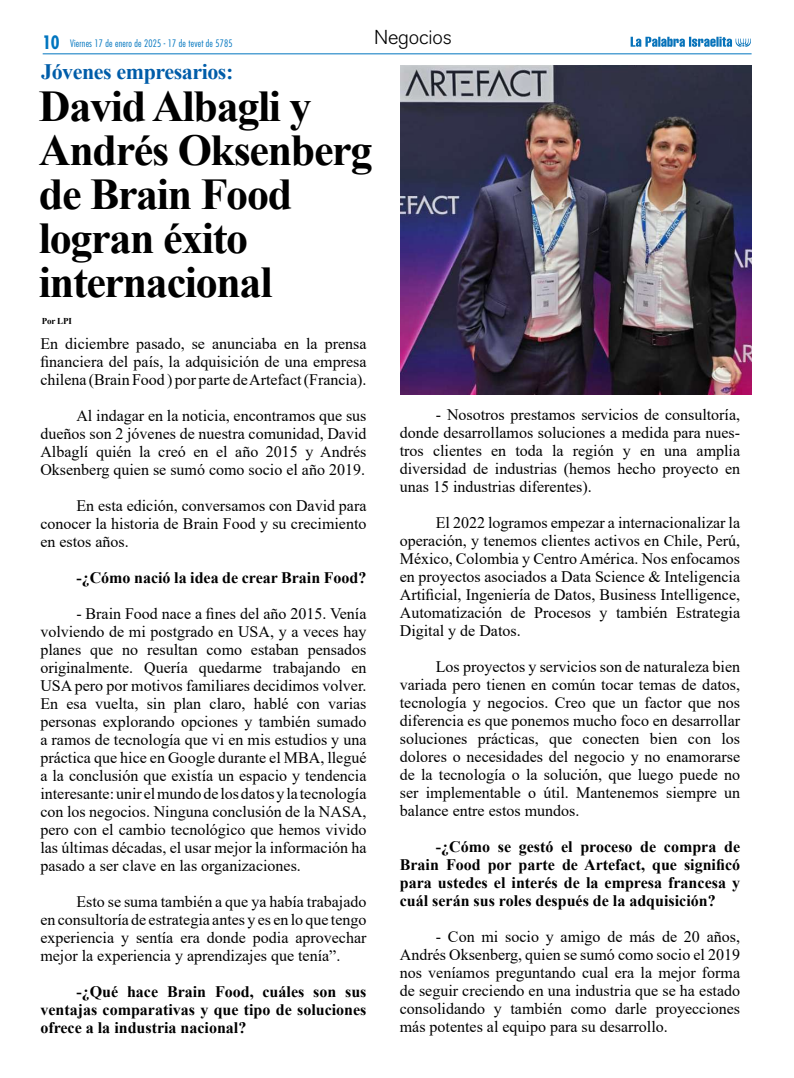
<style>
.page{position:relative;width:794px;height:1078px;background:#fff}
.page>*{position:absolute;margin:0;border:0;box-sizing:border-box;transform-origin:0 0}
.t1{font:700 44px/44px "Times New Roman";letter-spacing:-.03em;color:#000}
.t2{font:700 22px "Times New Roman";letter-spacing:-.02em;color:#005da9}
.t3{font:300 20px "Akzidenz Grotesk BQ";letter-spacing:-.01em;color:#000}
.t4{font:16px/18px "Times New Roman";color:#000;text-align:justify}
.t5{font:700 16px/18px "Times New Roman";color:#000;text-align:justify}
.t6{font:300 condensed 10px "Futura Std";letter-spacing:.02em;color:#0075bf}
.t7{font:700 9px "Times New Roman";letter-spacing:-.02em;color:#000}
.s1{font-weight:700;font-size:18px}
</style>
<div class="page">
<img style="left:400px;top:65px;width:351px;height:329px">
<hr style="left:43px;top:53px;width:708px;height:1px;background:#0075bf">
<svg style="left:630px;top:37px;width:121px;height:10px"></svg>
<p class="t6" style="left:43px;top:38px;width:192px"><span class="s1">10</span> Viernes 17 de enero de 2025 - 17 de tevet de 5785</p>
<p class="t3" style="left:374px;top:26px;width:79px">Negocios</p>
<h2 class="t2" style="left:41px;top:55px;width:194px">Jóvenes empresarios:</h2>
<h1 class="t1" style="left:39px;top:83px;width:335px">David Albagli y<br>Andrés Oksenberg de Brain Food logran éxito internacional</h1>
<p class="t4" style="left:40px;top:334px;width:328px">En diciembre pasado, se anunciaba en la prensa financiera del país, la adquisición de una empresa chilena (Brain Food ) por parte de Artefact (Francia).</p>
<p class="t4" style="left:40px;top:406px;width:328px;text-indent:36px">Al indagar en la noticia, encontramos que sus dueños son 2 jóvenes de nuestra comunidad, David Albaglí quién la creó en el año 2015 y Andrés Oksenberg quien se sumó como socio el año 2019.</p>
<p class="t4" style="left:40px;top:496px;width:328px;text-indent:36px">En esta edición, conversamos con David para conocer la historia de Brain Food y su crecimiento en estos años.</p>
<p class="t5" style="left:76px;top:568px;width:292px">-¿Cómo nació la idea de crear Brain Food?</p>
<p class="t4" style="left:40px;top:604px;width:328px;text-indent:36px">- Brain Food nace a fines del año 2015. Venía volviendo de mi postgrado en USA, y a veces hay planes que no resultan como estaban pensados originalmente. Quería quedarme trabajando en USA pero por motivos familiares decidimos volver.<br>En esa vuelta, sin plan claro, hablé con varias personas explorando opciones y también sumado a ramos de tecnología que vi en mis estudios y una práctica que hice en Google durante el MBA, llegué a la conclusión que existía un espacio y tendencia interesante: unir el mundo de los datos y la tecnología con los negocios. Ninguna conclusión de la NASA, pero con el cambio tecnológico que hemos vivido las últimas décadas, el usar mejor la información ha pasado a ser clave en las organizaciones.</p>
<p class="t4" style="left:40px;top:892px;width:328px;text-indent:36px">Esto se suma también a que ya había trabajado en consultoría de estrategia antes y es en lo que tengo experiencia y sentía era donde podia aprovechar mejor la experiencia y aprendizajes que tenía”.</p>
<p class="t5" style="left:40px;top:982px;width:328px;text-indent:36px">-¿Qué hace Brain Food, cuáles son sus ventajas comparativas y que tipo de soluciones ofrece a la industria nacional?</p>
<p class="t7" style="left:42px;top:314px;width:32px">Por LPI</p>
<p class="t4" style="left:400px;top:404px;width:342px;text-indent:36px">- Nosotros prestamos servicios de consultoría, donde desarrollamos soluciones a medida para nues&shy;tros clientes en toda la región y en una amplia diversidad de industrias (hemos hecho proyecto en unas 15 industrias diferentes).</p>
<p class="t4" style="left:400px;top:512px;width:342px;text-indent:36px">El 2022 logramos empezar a internacionalizar la operación, y tenemos clientes activos en Chile, Perú, México, Colombia y Centro América. Nos enfocamos en proyectos asociados a Data Science &amp; Inteligencia Artificial, Ingeniería de Datos, Business Intelligence, Automatización de Procesos y también Estrategia Digital y de Datos.</p>
<p class="t4" style="left:400px;top:656px;width:342px;text-indent:36px">Los proyectos y servicios son de naturaleza bien variada pero tienen en común tocar temas de datos, tecnología y negocios. Creo que un factor que nos diferencia es que ponemos mucho foco en desarrollar soluciones prácticas, que conecten bien con los dolores o necesidades del negocio y no enamorarse de la tecnología o la solución, que luego puede no ser implementable o útil. Mantenemos siempre un balance entre estos mundos.</p>
<p class="t5" style="left:400px;top:836px;width:342px;text-indent:36px">-¿Cómo se gestó el proceso de compra de Brain Food por parte de Artefact, que significó para ustedes el interés de la empresa francesa y cuál serán sus roles después de la adquisición?</p>
<p class="t4" style="left:400px;top:926px;width:342px;text-indent:36px">- Con mi socio y amigo de más de 20 años, Andrés Oksenberg, quien se sumó como socio el 2019 nos veníamos preguntando cual era la mejor forma de seguir creciendo en una industria que se ha estado consolidando y también como darle proyecciones más potentes al equipo para su desarrollo.</p>
</div>
